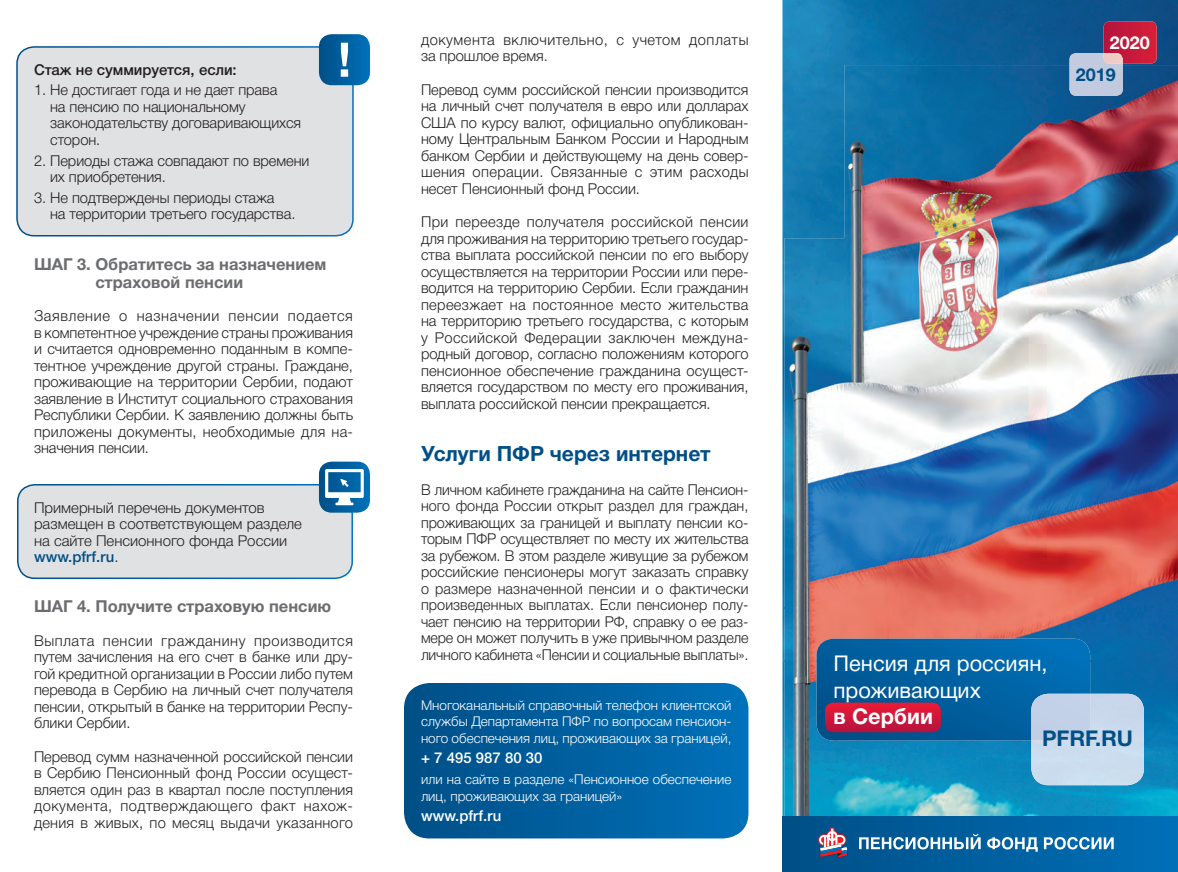
<style>
.page{position:relative;width:1178px;height:872px;background:#fff}
.page>*{position:absolute;margin:0;border:0;box-sizing:border-box;transform-origin:0 0}
.t1{font:21.75px/26.2px "Helvetica Neue Cyr";color:#fff}
.t2{font:700 21.75px "Helvetica Neue Cyr";color:#004f87}
.t3{font:700 21.75px "Helvetica Neue Cyr";color:#fff}
.t4{font:700 21px "Helvetica Neue Cyr";color:#004f87}
.t5{font:700 18px "Helvetica Neue Cyr";color:#fff}
.t6{font:700 18px "Helvetica Neue Cyr";color:#004f87}
.t7{font:700 16.5px/18px "Helvetica Neue Cyr";color:#6c6d70}
.t8{font:300 15px/16.5px "Helvetica Neue Cyr";letter-spacing:-.005em;color:#231f20;text-align:justify}
.t9{font:300 15px/16.5px "Helvetica Neue Cyr";letter-spacing:-.005em;color:#231f20;text-align:justify;scale:.96 1}
.t10{font:300 15px/16.5px "Helvetica Neue Cyr";letter-spacing:.035em;color:#231f20}
.t11{font:500 15px "Helvetica Neue Cyr";color:#fff}
.t12{font:500 15px "Helvetica Neue Cyr";color:#231f20}
.t13{font:300 13.5px/16.5px "Helvetica Neue Cyr";color:#fff;text-align:justify}
.s1{font-weight:500;color:#004f87}
</style>
<div class="page">
<img style="left:782px;top:0;width:396px;height:816px">
<img style="left:845px;top:65px;width:333px;height:490px">
<img style="left:784px;top:238px;width:104px;height:422px">
<img style="left:888px;top:555px;width:290px;height:105px">
<img style="left:784px;top:660px;width:52px;height:156px">
<img style="left:1090px;top:660px;width:88px;height:53px">
<img style="left:836px;top:740px;width:207px;height:76px">
<img style="left:1096px;top:713px;width:82px;height:103px">
<img style="left:1043px;top:785px;width:53px;height:31px">
<div style="left:782px;top:816px;width:396px;height:56px;background:linear-gradient(to right,#004f86,#006fb7)"></div>
<svg style="left:859px;top:834px;width:255px;height:17px"></svg>
<svg style="left:818px;top:827px;width:29px;height:30px"></svg>
<div style="left:1031px;top:693px;width:113px;height:92px;background:#cbdcee"></div>
<svg style="left:816px;top:638px;width:274px;height:102px;background:#176da9"></svg>
<div style="left:825px;top:702px;width:116px;height:30px;background:linear-gradient(to bottom,#eb1b35,#b7133e);border-radius:9px"></div>
<div style="left:18px;top:485px;width:334px;height:93px;background:#e0e1e3;border-radius:17px"></div>
<div style="left:17px;top:484px;width:336px;height:95px;border:2px solid #fff;border-radius:17px"></div>
<div style="left:404px;top:683px;width:344px;height:155px;background:linear-gradient(to right,#004f86,#0071b9);border-radius:26px"></div>
<div style="left:17px;top:47px;width:336px;height:189px;background:#e0e1e3;border-radius:17px"></div>
<div style="left:16px;top:46px;width:338px;height:190px;border:2px solid #fff;border-radius:17px"></div>
<div style="left:319px;top:34px;width:51px;height:51px;background:linear-gradient(to right,#025087,#0272ba);border-radius:13px"></div>
<svg style="left:341px;top:43px;width:7px;height:34px"></svg>
<svg style="left:319px;top:461px;width:51px;height:51px"></svg>
<svg style="left:325px;top:469px;width:39px;height:36px"></svg>
<div style="left:1069px;top:53px;width:54px;height:43px;background:#c2cadf"></div>
<svg style="left:1103px;top:21px;width:54px;height:43px;background:#c72d4b"></svg>
<p class="t12" style="left:34px;top:61px;width:204px">Стаж не суммируется, если:</p>
<p class="t8" style="left:50px;top:84px;width:253px;text-align:left;text-indent:-16px">1. Не достигает года и не дает права<br>на пенсию по национальному законодательству договаривающихся сторон.</p>
<p class="t8" style="left:50px;top:154px;width:261px;text-indent:-16px">2. Периоды стажа совпадают по времени их приобретения.</p>
<p class="t8" style="left:50px;top:191px;width:247px;text-indent:-16px">3. Не подтверждены периоды стажа<br>на территории третьего государства.</p>
<p class="t7" style="left:95px;top:255px;width:233px;text-indent:-61px">ШАГ 3. Обратитесь за назначением страховой пенсии</p>
<p class="t8" style="left:34px;top:309px;width:320px">Заявление о назначении пенсии подается в компетентное учреждение страны проживания и считается одновременно поданным в компе&shy;тентное учреждение другой страны. Граждане, проживающие на территории Сербии, подают заявление в Институт социального страхования Республики Сербии. К заявлению должны быть приложены документы, необходимые для на&shy;значения пенсии.</p>
<p class="t8" style="left:34px;top:500px;width:270px;text-align:left">Примерный перечень документов размещен в соответствующем разделе на сайте Пенсионного фонда России <span class="s1">www.pfrf.ru</span>.</p>
<p class="t7" style="left:34px;top:597px;width:299px">ШАГ 4. Получите страховую пенсию</p>
<p class="t8" style="left:34px;top:634px;width:321px">Выплата пенсии гражданину производится путем зачисления на его счет в банке или дру&shy;гой кредитной организации в России либо путем перевода в Сербию на личный счет получателя пенсии, открытый в банке на территории Респу&shy;блики Сербии.</p>
<p class="t8" style="left:34px;top:750px;width:320px">Перевод сумм назначенной российской пенсии в Сербию Пенсионный фонд России осущест&shy;вляется один раз в квартал после поступления документа, подтверждающего факт нахож&shy;дения в живых, по месяц выдачи указанного</p>
<p class="t10" style="left:421px;top:33px;width:329px">документа включительно, с учетом доплаты за прошлое время.</p>
<p class="t8" style="left:421px;top:83px;width:329px">Перевод сумм российской пенсии производится на личный счет получателя в евро или долларах США по курсу валют, официально опубликован&shy;ному Центральным Банком России и Народным банком Сербии и действующему на день совер&shy;шения операции. Связанные с этим расходы несет Пенсионный фонд России.</p>
<p class="t8" style="left:421px;top:215px;width:329px">При переезде получателя российской пенсии для проживания на территорию третьего государ&shy;ства выплата российской пенсии по его выбору осуществляется на территории России или пере&shy;водится на территорию Сербии. Если гражданин переезжает на постоянное место жительства на территорию третьего государства, с которым у Российской Федерации заключен междуна&shy;родный договор, согласно положениям которого пенсионное обеспечение гражданина осущест&shy;вляется государством по месту его проживания, выплата российской пенсии прекращается.</p>
<h2 class="t4" style="left:421px;top:442px;width:291px">Услуги ПФР через интернет</h2>
<p class="t9" style="left:421px;top:483px;width:343px">В личном кабинете гражданина на сайте Пенсион&shy;ного фонда России открыт раздел для граждан, проживающих за границей и выплату пенсии ко&shy;торым ПФР осуществляет по месту их жительства за рубежом. В этом разделе живущие за рубежом российские пенсионеры могут заказать справку о размере назначенной пенсии и о фактически произведенных выплатах. Если пенсионер полу&shy;чает пенсию на территории РФ, справку о ее раз&shy;мере он может получить в уже привычном разделе личного кабинета «Пенсии и социальные выплаты».</p>
<p class="t13" style="left:421px;top:698px;width:312px">Многоканальный справочный телефон клиентской службы Департамента ПФР по вопросам пенсион&shy;ного обеспечения лиц, проживающих за границей,</p>
<p class="t11" style="left:421px;top:750px;width:123px">+ 7 495 987 80 30</p>
<p class="t13" style="left:421px;top:772px;width:312px">или на сайте в разделе «Пенсионное обеспечение лиц, проживающих за границей»</p>
<p class="t11" style="left:421px;top:808px;width:82px">www.pfrf.ru</p>
<p class="t5" style="left:1110px;top:33px;width:42px">2020</p>
<p class="t6" style="left:1076px;top:65px;width:42px">2019</p>
<h1 class="t1" style="left:833px;top:650px;width:215px">Пенсия для россиян, проживающих</h1>
<h1 class="t3" style="left:833px;top:704px;width:101px">в Сербии</h1>
<h1 class="t2" style="left:1042px;top:726px;width:93px">PFRF.RU</h1>
</div>
